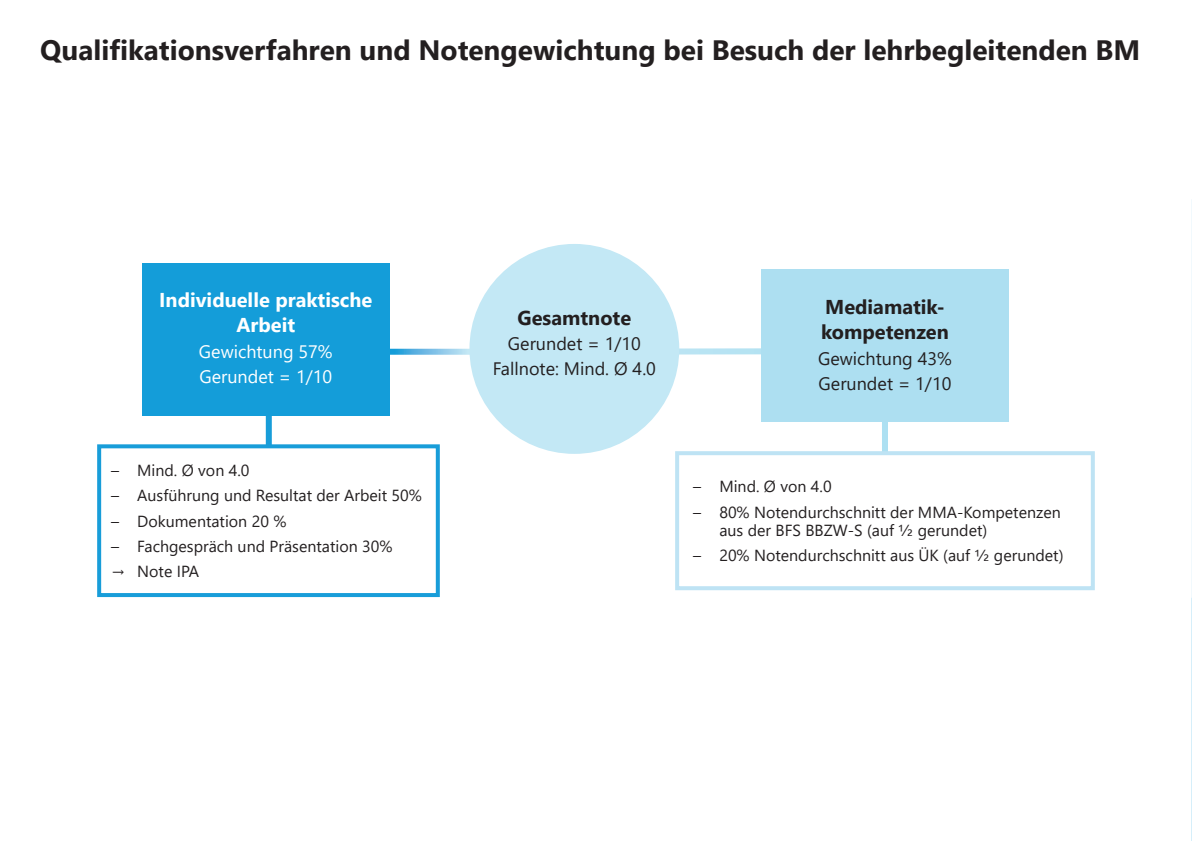
<style>
.page{position:relative;width:1192px;height:841px;background:#fff}
.page>*{position:absolute;margin:0;border:0;box-sizing:border-box;transform-origin:0 0}
.Titel{font:700 28px "Segoe UI";color:#231f20}
.Fliesstext{font:700 20px "Segoe UI";color:#231f20}
.Fliesstext-2{font:700 20px/25.4px "Segoe UI";color:#fff;text-align:center}
.Fliesstext-3{font:18px "Segoe UI";color:#231f20}
.Fliesstext-4{font:18px "Segoe UI";color:#fff}
.Fliesstext-5{font:16px/18px "Segoe UI";color:#231f20}
</style>
<div class="page">
<svg style="left:1191px;top:199px;width:1px;height:641px"></svg>
<svg style="left:389px;top:348px;width:80px;height:6px"></svg>
<div style="left:563px;top:348px;width:280px;height:6px;background:#b7e3f3"></div>
<div style="left:469px;top:244px;width:210px;height:209px;background:#c3e8f5;border-radius:50%"></div>
<div style="left:266px;top:370px;width:6px;height:106px;background:#189dd9"></div>
<div style="left:142px;top:263px;width:247px;height:152px;background:#149dd9"></div>
<svg style="left:97px;top:442px;width:343px;height:156px"></svg>
<div style="left:882px;top:393px;width:6px;height:74px;background:#ade0f2"></div>
<div style="left:761px;top:270px;width:247px;height:152px;background:#addff1"></div>
<svg style="left:675px;top:451px;width:420px;height:140px"></svg>
<p class="Titel" style="left:40px;top:24px;width:1101px">Qualifikationsverfahren und Notengewichtung bei Besuch der lehrbegleitenden BM</p>
<p class="Fliesstext-2" style="left:159px;top:285px;width:214px">Individuelle praktische<br>Arbeit</p>
<p class="Fliesstext-4" style="left:199px;top:334px;width:135px">Gewichtung 57%</p>
<p class="Fliesstext-4" style="left:199px;top:359px;width:134px">Gerundet = 1/10</p>
<p class="Fliesstext-5" style="left:111px;top:459px;width:140px">– Mind. Ø von 4.0</p>
<p class="Fliesstext-5" style="left:111px;top:485px;width:312px">– Ausführung und Resultat der Arbeit 50%</p>
<p class="Fliesstext-5" style="left:111px;top:510px;width:177px">– Dokumentation 20 %</p>
<p class="Fliesstext-5" style="left:111px;top:535px;width:283px">– Fachgespräch und Präsentation 30%</p>
<p class="Fliesstext-5" style="left:111px;top:561px;width:90px">→ Note IPA</p>
<p class="Fliesstext" style="left:517px;top:298px;width:115px">Gesamtnote</p>
<p class="Fliesstext-3" style="left:508px;top:326px;width:134px">Gerundet = 1/10</p>
<p class="Fliesstext-3" style="left:493px;top:352px;width:165px">Fallnote: Mind. Ø 4.0</p>
<p class="Fliesstext" style="left:825px;top:287px;width:121px">Mediamatik-</p>
<p class="Fliesstext" style="left:821px;top:313px;width:129px">kompetenzen</p>
<p class="Fliesstext-3" style="left:818px;top:341px;width:135px">Gewichtung 43%</p>
<p class="Fliesstext-3" style="left:818px;top:366px;width:134px">Gerundet = 1/10</p>
<p class="Fliesstext-5" style="left:693px;top:476px;width:140px">– Mind. Ø von 4.0</p>
<p class="Fliesstext-5" style="left:719px;top:501px;width:343px;text-indent:-26px">– 80% Notendurchschnitt der MMA-Kompetenzen aus der BFS BBZW-S (auf ½ gerundet)</p>
<p class="Fliesstext-5" style="left:693px;top:544px;width:372px">– 20% Notendurchschnitt aus ÜK (auf ½ gerundet)</p>
</div>
